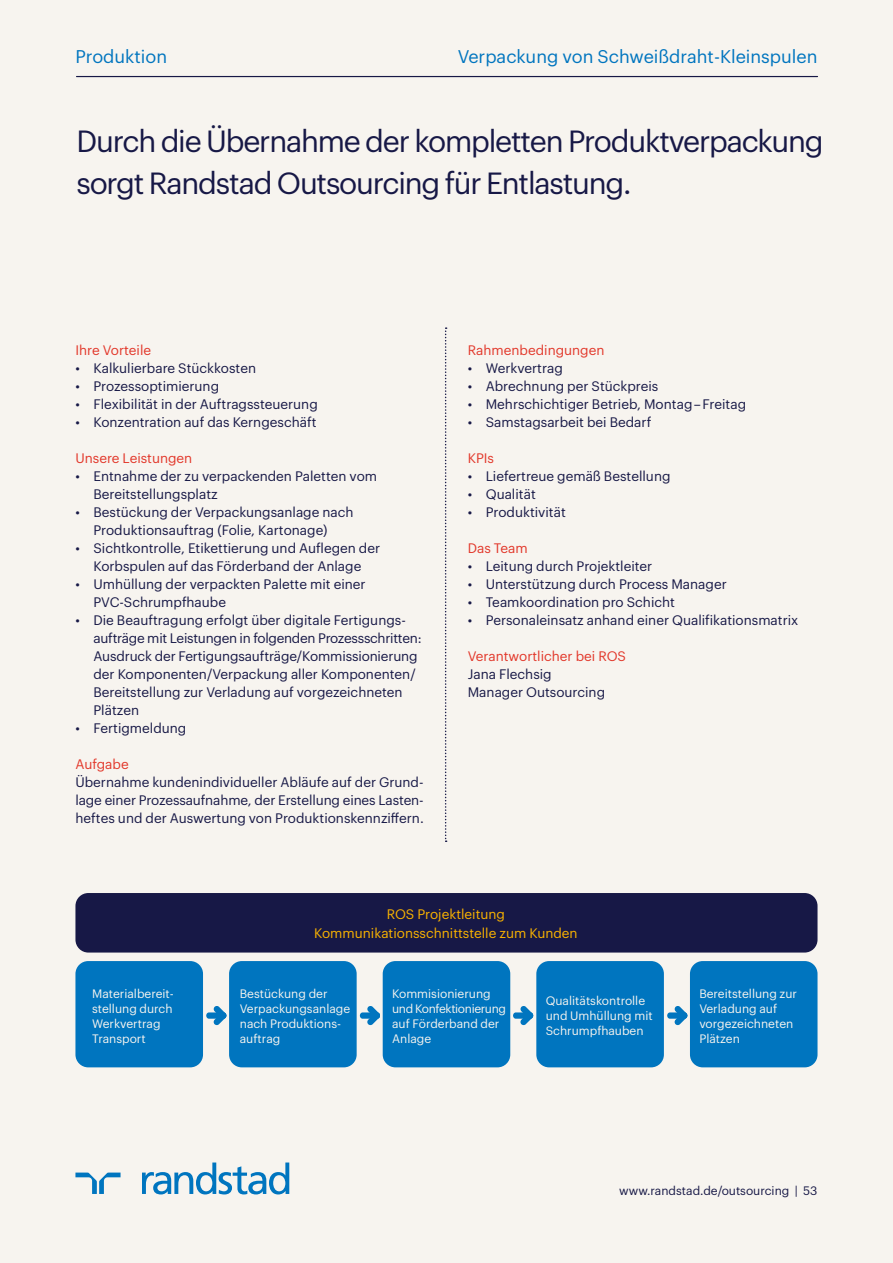
<style>
.page{position:relative;width:893px;height:1263px;background:#f7f4ef}
.page>*{position:absolute;margin:0;border:0;box-sizing:border-box;transform-origin:0 0}
.t1{font:30px/42px "Graphik LCG";letter-spacing:-.04em;color:#171846}
.t2{font:18px "Graphik LCG";color:#0075bf}
.t3{font:13.5px/18px "Graphik LCG";color:#171846}
.t4{font:13.5px "Graphik LCG";color:#e2372a}
.t5{font:13.5px/18.8px "Graphik LCG";color:#fab300;text-align:center}
.t6{font:12px/15px "Graphik LCG";color:#f7f4ef}
.t7{font:12px "Graphik LCG";color:#171846}
</style>
<div class="page">
<hr style="left:77px;top:76px;width:740px;height:1px;background:#171846">
<svg style="left:213px;top:1006px;width:14px;height:19px"></svg>
<div style="left:206px;top:1012px;width:20px;height:7px;background:#0075bf;border-radius:3px"></div>
<div style="left:75px;top:961px;width:128px;height:106px;background:#0075bf;border-radius:13px"></div>
<div style="left:229px;top:961px;width:128px;height:106px;background:#0075bf;border-radius:13px"></div>
<div style="left:536px;top:961px;width:128px;height:106px;background:#0075bf;border-radius:13px"></div>
<div style="left:690px;top:961px;width:127px;height:106px;background:#0075bf;border-radius:13px"></div>
<div style="left:383px;top:961px;width:127px;height:106px;background:#0075bf;border-radius:13px"></div>
<div style="left:75px;top:893px;width:742px;height:59px;background:#171846;border-radius:13px"></div>
<svg style="left:445px;top:327px;width:2px;height:515px"></svg>
<svg style="left:367px;top:1006px;width:11px;height:19px"></svg>
<div style="left:360px;top:1012px;width:20px;height:7px;background:#0075bf;border-radius:3px"></div>
<svg style="left:520px;top:1006px;width:11px;height:19px"></svg>
<div style="left:513px;top:1012px;width:20px;height:7px;background:#0075bf;border-radius:3px"></div>
<svg style="left:674px;top:1006px;width:14px;height:19px"></svg>
<div style="left:667px;top:1012px;width:20px;height:7px;background:#0075bf;border-radius:3px"></div>
<svg style="left:75px;top:1172px;width:46px;height:22px"></svg>
<svg style="left:142px;top:1162px;width:147px;height:32px"></svg>
<h2 class="t2" style="left:75px;top:43px;width:93px">Produktion</h2>
<h2 class="t2" style="left:458px;top:43px;width:361px">Verpackung von Schweißdraht-Kleinspulen</h2>
<h1 class="t1" style="left:77px;top:118px;width:749px">Durch die Übernahme der kompletten Produktverpackung sorgt Randstad Outsourcing für Entlastung.</h1>
<p class="t4" style="left:75px;top:340px;width:77px">Ihre Vorteile</p>
<p class="t3" style="left:75px;top:358px;width:182px">• Kalkulierbare Stückkosten</p>
<p class="t3" style="left:75px;top:376px;width:145px">• Prozessoptimierung</p>
<p class="t3" style="left:75px;top:394px;width:244px">• Flexibilität in der Auftragssteuerung</p>
<p class="t3" style="left:75px;top:412px;width:243px">• Konzentration auf das Kerngeschäft</p>
<p class="t4" style="left:75px;top:448px;width:118px">Unsere Leistungen</p>
<p class="t3" style="left:93px;top:466px;width:285px;text-indent:-18px">• Entnahme der zu verpackenden Paletten vom<br>Bereitstellungsplatz</p>
<p class="t3" style="left:75px;top:502px;width:280px;text-align:center">• Bestückung der Verpackungsanlage nach<br>Produktionsauftrag (Folie, Kartonage)</p>
<p class="t3" style="left:75px;top:538px;width:306px;text-align:center">• Sichtkontrolle, Etikettierung und Auflegen der<br>Korbspulen auf das Förderband der Anlage</p>
<p class="t3" style="left:93px;top:574px;width:274px;text-indent:-18px">• Umhüllung der verpackten Palette mit einer<br>PVC-Schrumpfhaube</p>
<p class="t3" style="left:93px;top:610px;width:330px;text-indent:-18px">• Die Beauftragung erfolgt über digitale Fertigungs&shy;aufträge mit Leistungen in folgenden Prozessschritten:<br>Ausdruck der Fertigungsaufträge/Kommissionierung der Komponenten/Verpackung aller Komponenten/ Bereitstellung zur Verladung auf vorgezeichneten Plätzen</p>
<p class="t3" style="left:75px;top:718px;width:112px">• Fertigmeldung</p>
<p class="t4" style="left:75px;top:754px;width:55px">Aufgabe</p>
<p class="t3" style="left:75px;top:772px;width:350px">Übernahme kundenindividueller Abläufe auf der Grund&shy;lage einer Prozessaufnahme, der Erstellung eines Lasten&shy;heftes und der Auswertung von Produktionskennziffern.</p>
<p class="t4" style="left:468px;top:340px;width:138px">Rahmenbedingungen</p>
<p class="t3" style="left:468px;top:358px;width:97px">• Werkvertrag</p>
<p class="t3" style="left:468px;top:376px;width:192px">• Abrechnung per Stückpreis</p>
<p class="t3" style="left:468px;top:394px;width:280px">• Mehrschichtiger Betrieb, Montag – Freitag</p>
<p class="t3" style="left:468px;top:412px;width:185px">• Samstagsarbeit bei Bedarf</p>
<p class="t4" style="left:468px;top:448px;width:28px">KPIs</p>
<p class="t3" style="left:468px;top:466px;width:204px">• Liefertreue gemäß Bestellung</p>
<p class="t3" style="left:468px;top:484px;width:70px">• Qualität</p>
<p class="t3" style="left:468px;top:502px;width:100px">• Produktivität</p>
<p class="t4" style="left:468px;top:538px;width:62px">Das Team</p>
<p class="t3" style="left:468px;top:556px;width:186px">• Leitung durch Projektleiter</p>
<p class="t3" style="left:468px;top:574px;width:260px">• Unterstützung durch Process Manager</p>
<p class="t3" style="left:468px;top:592px;width:209px">• Teamkoordination pro Schicht</p>
<p class="t3" style="left:468px;top:610px;width:332px">• Personaleinsatz anhand einer Qualifikationsmatrix</p>
<p class="t4" style="left:468px;top:646px;width:160px">Verantwortlicher bei ROS</p>
<p class="t3" style="left:468px;top:664px;width:139px">Jana Flechsig<br>Manager Outsourcing</p>
<p class="t5" style="left:314px;top:903px;width:265px">ROS Projektleitung<br>Kommunikationsschnittstelle zum Kunden</p>
<p class="t6" style="left:92px;top:985px;width:83px">Materialbereit&shy;stellung durch<br>Werkvertrag<br>Transport</p>
<p class="t6" style="left:240px;top:985px;width:112px">Bestückung der<br>Verpackungsanlage nach Produktions&shy;auftrag</p>
<p class="t6" style="left:546px;top:992px;width:108px">Qualitätskontrolle und Umhüllung mit<br>Schrumpfhauben</p>
<p class="t6" style="left:699px;top:985px;width:99px">Bereitstellung zur<br>Verladung auf vorgezeichneten<br>Plätzen</p>
<p class="t6" style="left:392px;top:985px;width:115px">Kommisionierung und Konfektionierung auf Förderband der<br>Anlage</p>
<p class="t7" style="left:619px;top:1182px;width:200px">www.randstad.de/outsourcing | 53</p>
</div>
